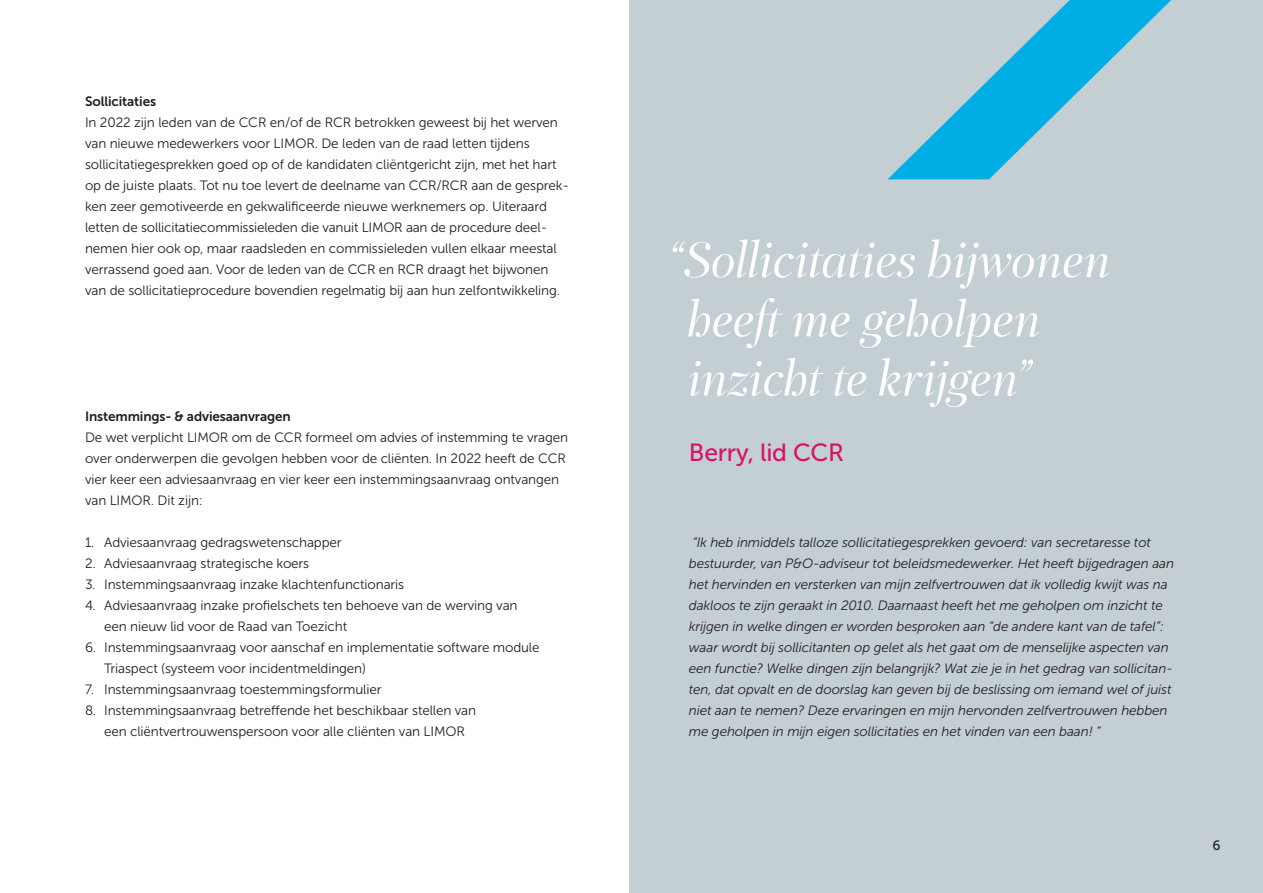
<style>
.page{position:relative;width:1263px;height:893px;background:#fff}
.page>*{position:absolute;margin:0;border:0;box-sizing:border-box;transform-origin:0 0}
.t1{font:italic 51.75px/59.2px "PF Regal Display Pro";letter-spacing:-.005em;color:#fff}
.t2{font:24.75px "Museo Sans 500";letter-spacing:-.01em;color:#d71466}
.t3{font:13.5px/21px "Museo Sans 300";letter-spacing:-.01em;color:#231f20}
.t4{font:italic 13.5px/21px "Museo Sans 300";letter-spacing:-.01em;color:#231f20}
.t5{font:13.5px "Museo Sans 700";letter-spacing:-.01em;color:#231f20}
.t6{font:13.5px "Museo Sans 500";color:#231f20}
</style>
<div class="page">
<div style="left:629px;top:0;width:634px;height:893px;background:#c4cfd4"></div>
<svg style="left:888px;top:0;width:283px;height:179px"></svg>
<p class="t5" style="left:85px;top:94px;width:73px">Sollicitaties</p>
<p class="t3" style="left:85px;top:112px;width:485px">In 2022 zijn leden van de CCR en/of de RCR betrokken geweest bij het werven van nieuwe medewerkers voor LIMOR. De leden van de raad letten tijdens sollicitatiegesprekken goed op of de kandidaten cliëntgericht zijn, met het hart op de juiste plaats. Tot nu toe levert de deelname van CCR/RCR aan de gesprek&shy;ken zeer gemotiveerde en gekwalificeerde nieuwe werknemers op. Uiteraard letten de sollicitatiecommissieleden die vanuit LIMOR aan de procedure deel&shy;nemen hier ook op, maar raadsleden en commissieleden vullen elkaar meestal verrassend goed aan. Voor de leden van de CCR en RCR draagt het bijwonen van de sollicitatieprocedure bovendien regelmatig bij aan hun zelfontwikkeling.</p>
<p class="t5" style="left:85px;top:409px;width:207px">Instemmings- &amp; adviesaanvragen</p>
<p class="t3" style="left:85px;top:427px;width:484px">De wet verplicht LIMOR om de CCR formeel om advies of instemming te vragen over onderwerpen die gevolgen hebben voor de cliënten. In 2022 heeft de CCR vier keer een adviesaanvraag en vier keer een instemmingsaanvraag ontvangen van LIMOR. Dit zijn:</p>
<p class="t3" style="left:85px;top:532px;width:258px">1. Adviesaanvraag gedragswetenschapper</p>
<p class="t3" style="left:85px;top:553px;width:226px">2. Adviesaanvraag strategische koers</p>
<p class="t3" style="left:85px;top:574px;width:321px">3. Instemmingsaanvraag inzake klachtenfunctionaris</p>
<p class="t3" style="left:104px;top:595px;width:415px;text-indent:-19px">4. Adviesaanvraag inzake profielschets ten behoeve van de werving van een nieuw lid voor de Raad van Toezicht</p>
<p class="t3" style="left:104px;top:637px;width:437px;text-indent:-19px">6. Instemmingsaanvraag voor aanschaf en implementatie software module<br>Triaspect (systeem voor incidentmeldingen)</p>
<p class="t3" style="left:85px;top:679px;width:298px">7. Instemmingsaanvraag toestemmingsformulier</p>
<p class="t3" style="left:85px;top:700px;width:393px;text-align:center">8. Instemmingsaanvraag betreffende het beschikbaar stellen van een cliëntvertrouwenspersoon voor alle cliënten van LIMOR</p>
<h1 class="t1" style="left:687px;top:231px;width:424px;text-indent:-20px">“Sollicitaties bijwonen heeft me geholpen inzicht te krijgen”</h1>
<h2 class="t2" style="left:689px;top:439px;width:157px">Berry, lid CCR</h2>
<p class="t4" style="left:689px;top:532px;width:487px">“Ik heb inmiddels talloze sollicitatiegesprekken gevoerd: van secretaresse tot bestuurder, van P&amp;O-adviseur tot beleidsmedewerker. Het heeft bijgedragen aan het hervinden en versterken van mijn zelfvertrouwen dat ik volledig kwijt was na dakloos te zijn geraakt in 2010. Daarnaast heeft het me geholpen om inzicht te krijgen in welke dingen er worden besproken aan “de andere kant van de tafel”: waar wordt bij sollicitanten op gelet als het gaat om de menselijke aspecten van een functie? Welke dingen zijn belangrijk? Wat zie je in het gedrag van sollicitan&shy;ten, dat opvalt en de doorslag kan geven bij de beslissing om iemand wel of juist niet aan te nemen? Deze ervaringen en mijn hervonden zelfvertrouwen hebben me geholpen in mijn eigen sollicitaties en het vinden van een baan! ”</p>
<p class="t6" style="left:1212px;top:838px;width:10px">6</p>
</div>
